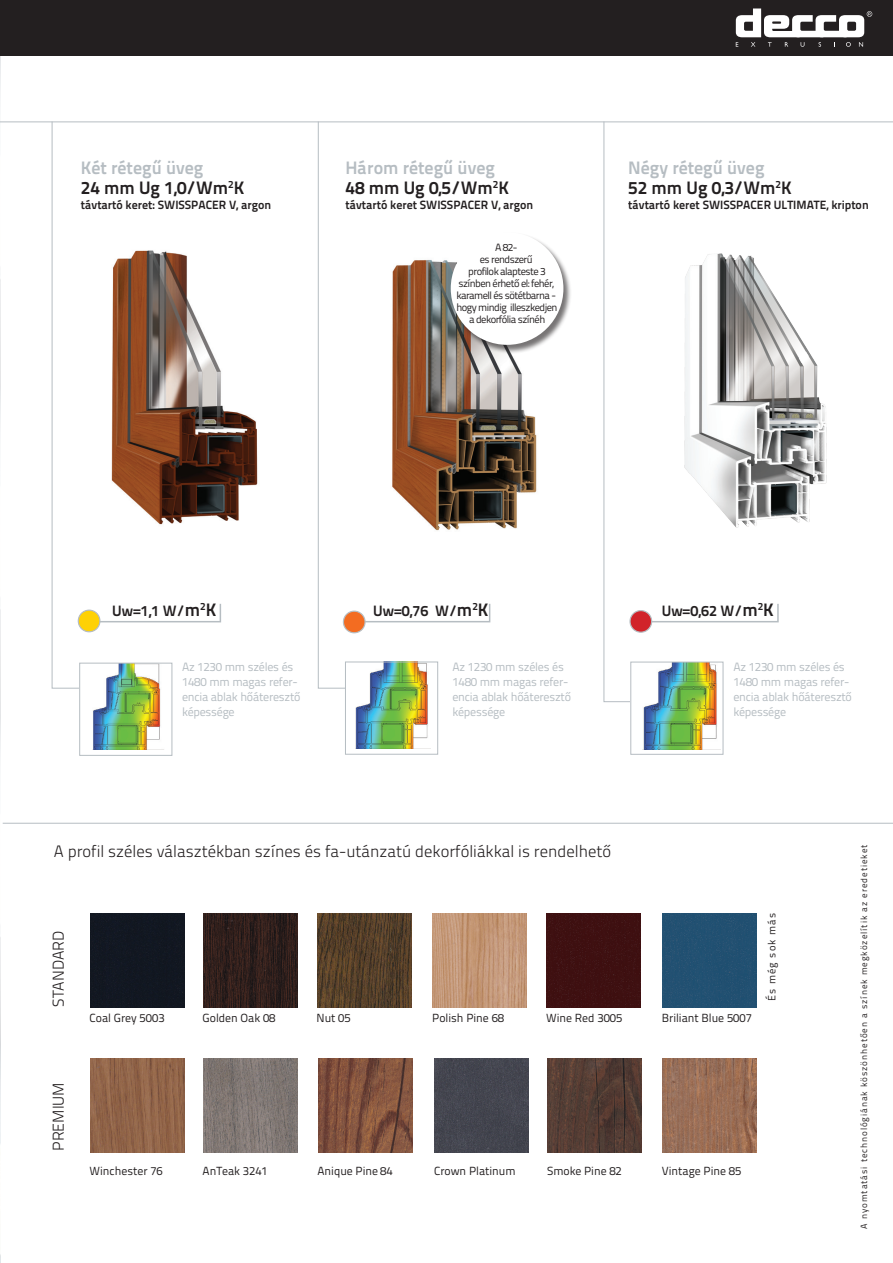
<style>
.page{position:relative;width:893px;height:1263px;background:#fff}
.page>*{position:absolute;margin:0;border:0;box-sizing:border-box;transform-origin:0 0}
.t1{font:700 18px/19.5px "Titillium Text 22 L";color:#b6bdc2}
.t2{font:300 16.5px "Titillium Text 22 L";color:#231f20}
.t3{font:300 15.75px "Titillium Text 22 L";color:#231f20}
.t4{font:700 15px "Titillium Text 22 L";color:#231f20}
.t5{font:12px/15px "Titillium Text 22 L";letter-spacing:-.02em;color:#b6bdc2}
.t6{font:700 12px "Titillium Text 22 L";color:#231f20}
.t7{font:11.7px "Titillium Text 22 L";color:#231f20}
.t8{font:10.5px/12px "Titillium Text 22 L";letter-spacing:-.05em;color:#231f20;text-align:center}
.t9{font:10.5px "Titillium Text 22 L";letter-spacing:.1em;color:#231f20}
.t10{font:9px "Titillium Text 22 L";letter-spacing:.1em;color:#231f20}
.s1{color:#231f20}
.s2{font-size:18px}
</style>
<div class="page">
<img style="left:0;top:55px;width:1px;height:917px">
<img style="left:0;top:972px;width:1px;height:291px">
<svg style="left:603px;top:121px;width:29px;height:581px"></svg>
<svg style="left:317px;top:121px;width:29px;height:568px"></svg>
<svg style="left:51px;top:121px;width:29px;height:568px"></svg>
<img style="left:111px;top:250px;width:147px;height:275px">
<img style="left:684px;top:253px;width:143px;height:275px">
<img style="left:392px;top:260px;width:145px;height:271px">
<svg style="left:95px;top:603px;width:126px;height:20px"></svg>
<svg style="left:353px;top:603px;width:138px;height:20px"></svg>
<svg style="left:644px;top:604px;width:135px;height:19px"></svg>
<div style="left:78px;top:610px;width:22px;height:22px;background:#fed105;border-radius:50%"></div>
<div style="left:78px;top:609px;width:23px;height:23px;border:1px solid #b6bdc2;border-radius:50%"></div>
<div style="left:343px;top:611px;width:22px;height:22px;background:#f36c21;border-radius:50%"></div>
<div style="left:343px;top:611px;width:23px;height:22px;border:1px solid #b6bdc2;border-radius:50%"></div>
<div style="left:630px;top:611px;width:22px;height:21px;background:#d1232a;border-radius:50%"></div>
<div style="left:629px;top:610px;width:23px;height:23px;border:1px solid #b6bdc2;border-radius:50%"></div>
<div style="left:450px;top:232px;width:122px;height:122px;background:#231f20;opacity:.62"></div>
<div style="left:451px;top:232px;width:112px;height:113px;background:#fff;border-radius:50%"></div>
<hr style="left:0;top:122px;width:893px;height:1px;background:#b6bdc2">
<img style="left:93px;top:665px;width:71px;height:85px">
<div style="left:79px;top:663px;width:93px;height:93px;border:1px solid #b6bdc2"></div>
<img style="left:356px;top:664px;width:74px;height:85px">
<div style="left:345px;top:662px;width:93px;height:93px;border:1px solid #b6bdc2"></div>
<img style="left:642px;top:664px;width:78px;height:86px">
<div style="left:630px;top:662px;width:93px;height:93px;border:1px solid #b6bdc2"></div>
<div style="left:0;top:0;width:893px;height:55px;background:#231f20"></div>
<svg style="left:736px;top:9px;width:136px;height:38px"></svg>
<hr style="left:3px;top:823px;width:890px;height:1px;background:#b6bdc2">
<div style="left:90px;top:913px;width:94px;height:94px;background:#121721"></div>
<img style="left:203px;top:913px;width:94px;height:94px">
<img style="left:317px;top:913px;width:94px;height:94px">
<div style="left:547px;top:913px;width:94px;height:94px;background:#3e1011"></div>
<img style="left:433px;top:913px;width:94px;height:94px">
<div style="left:662px;top:913px;width:94px;height:94px;background:#225072"></div>
<img style="left:90px;top:1058px;width:94px;height:94px">
<div style="left:435px;top:1058px;width:94px;height:94px;background:#44454f"></div>
<img style="left:203px;top:1058px;width:94px;height:94px">
<img style="left:548px;top:1058px;width:94px;height:94px">
<img style="left:318px;top:1058px;width:94px;height:94px">
<img style="left:662px;top:1058px;width:94px;height:94px">
<h1 class="t1" style="left:81px;top:157px;width:165px">Két rétegű üveg<br><span class="s1">24 mm Ug 1,0/Wm</span><sup>2</sup><span class="s1">K</span></h1>
<p class="t6" style="left:81px;top:195px;width:192px">távtartó keret: SWISSPACER V, argon</p>
<h1 class="t1" style="left:345px;top:157px;width:165px">Három rétegű üveg<br><span class="s1">48 mm Ug 0,5/Wm</span><sup>2</sup><span class="s1">K</span></h1>
<p class="t6" style="left:345px;top:195px;width:189px">távtartó keret SWISSPACER V, argon</p>
<p class="t8" style="left:480px;top:240px;width:54px">A 82-<br>es rendszerű</p>
<p class="t8" style="left:456px;top:264px;width:103px">profilok alapteste 3 színben érhető el: fehér, karamell és sötétbarna - hogy mindig illeszkedjen</p>
<p class="t8" style="left:469px;top:312px;width:78px">a dekorfólia színéh</p>
<h1 class="t1" style="left:628px;top:157px;width:165px">Négy rétegű üveg<br><span class="s1">52 mm Ug 0,3/Wm</span><sup>2</sup><span class="s1">K</span></h1>
<p class="t6" style="left:628px;top:195px;width:242px">távtartó keret SWISSPACER ULTIMATE, kripton</p>
<p class="t4" style="left:112px;top:599px;width:106px">Uw=1,1 W/<span class="s2">m</span><sup>2</sup><span class="s2">K</span></p>
<p class="t4" style="left:373px;top:599px;width:117px">Uw=0,76 W/<span class="s2">m</span><sup>2</sup><span class="s2">K</span></p>
<p class="t4" style="left:662px;top:599px;width:114px">Uw=0,62 W/<span class="s2">m</span><sup>2</sup><span class="s2">K</span></p>
<p class="t5" style="left:182px;top:659px;width:120px">Az 1230 mm széles és<br>1480 mm magas refer&shy;encia ablak hőáteresztő képessége</p>
<p class="t5" style="left:452px;top:659px;width:120px">Az 1230 mm széles és<br>1480 mm magas refer&shy;encia ablak hőáteresztő képessége</p>
<p class="t5" style="left:733px;top:659px;width:120px">Az 1230 mm széles és<br>1480 mm magas refer&shy;encia ablak hőáteresztő képessége</p>
<p class="t2" style="left:54px;top:839px;width:559px">A profil széles választékban színes és fa-utánzatú dekorfóliákkal is rendelhető</p>
<p class="t3" style="left:47px;top:1007px;width:78px;rotate:-90deg">STANDARD</p>
<p class="t7" style="left:90px;top:1010px;width:76px">Coal Grey 5003</p>
<p class="t7" style="left:203px;top:1010px;width:74px">Golden Oak 08</p>
<p class="t7" style="left:317px;top:1010px;width:36px">Nut 05</p>
<p class="t7" style="left:432px;top:1010px;width:73px">Polish Pine 68</p>
<p class="t7" style="left:546px;top:1010px;width:78px">Wine Red 3005</p>
<p class="t7" style="left:662px;top:1010px;width:92px">Briliant Blue 5007</p>
<p class="t9" style="left:764px;top:1001px;width:90px;rotate:-90deg">És még sok más</p>
<p class="t3" style="left:47px;top:1151px;width:70px;rotate:-90deg">PREMIUM</p>
<p class="t7" style="left:90px;top:1162px;width:75px">Winchester 76</p>
<p class="t7" style="left:203px;top:1162px;width:67px">AnTeak 3241</p>
<p class="t7" style="left:317px;top:1162px;width:77px">Anique Pine 84</p>
<p class="t7" style="left:434px;top:1162px;width:83px">Crown Platinum</p>
<p class="t7" style="left:547px;top:1162px;width:76px">Smoke Pine 82</p>
<p class="t7" style="left:662px;top:1162px;width:81px">Vintage Pine 85</p>
<p class="t10" style="left:857px;top:1229px;width:385px;rotate:-90deg">A nyomtatási technológiának köszönhetően a színek megközelítik az eredetieket</p>
</div>
